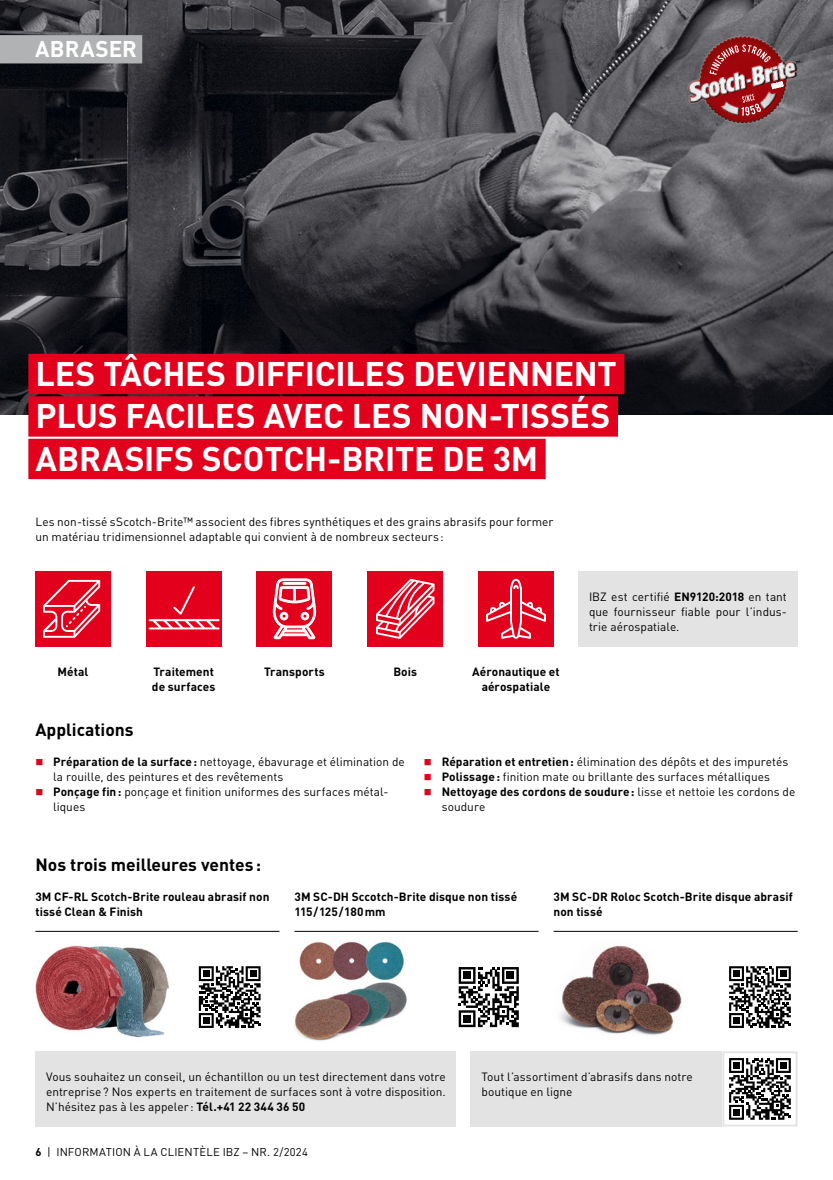
<style>
.page{position:relative;width:833px;height:1180px;background:#fff}
.page>*{position:absolute;margin:0;border:0;box-sizing:border-box;transform-origin:0 0}
.t1{font:700 33.75px/42.5px "DIN";letter-spacing:-.01em;color:#fff}
.t2{font:700 22.5px "DIN";letter-spacing:.01em;color:#fff}
.t3{font:700 17.5px "DIN";color:#000}
.t4{font:11.88px/15px "DIN";letter-spacing:.005em;color:#000}
.t5{font:700 11.88px/15px "DIN";letter-spacing:.005em;color:#000}
.t6{font:11.25px "DIN";letter-spacing:.015em;color:#000}
.s1{font-weight:700}
</style>
<div class="page">
<div style="left:470px;top:1051px;width:327px;height:75px;background:#e3e3e3"></div>
<img style="left:0;top:0;width:833px;height:415px">
<div style="left:0;top:35px;width:142px;height:28px;background:#b1b2b3"></div>
<div style="left:35px;top:1052px;width:421px;height:75px;background:#e3e3e3"></div>
<div style="left:578px;top:571px;width:219px;height:75px;background:#e3e3e3"></div>
<div style="left:722px;top:1051px;width:75px;height:75px;background:#fff"></div>
<svg style="left:729px;top:1058px;width:62px;height:62px"></svg>
<div style="left:722px;top:1051px;width:75px;height:75px;border:2px solid #e3e3e3"></div>
<svg style="left:199px;top:966px;width:61px;height:62px"></svg>
<div style="left:203px;top:1017px;width:6px;height:7px;background:#000"></div>
<svg style="left:459px;top:967px;width:60px;height:60px"></svg>
<div style="left:463px;top:1015px;width:8px;height:7px;background:#000"></div>
<svg style="left:729px;top:966px;width:62px;height:62px"></svg>
<div style="left:733px;top:1017px;width:6px;height:7px;background:#000"></div>
<div style="left:478px;top:571px;width:75px;height:75px;background:#e3001d"></div>
<svg style="left:486px;top:579px;width:60px;height:60px"></svg>
<div style="left:35px;top:571px;width:75px;height:75px;background:#e3001d"></div>
<svg style="left:43px;top:580px;width:57px;height:58px"></svg>
<div style="left:368px;top:571px;width:75px;height:75px;background:#e3001d"></div>
<svg style="left:376px;top:579px;width:58px;height:60px"></svg>
<img style="left:35px;top:930px;width:136px;height:108px">
<img style="left:294px;top:941px;width:113px;height:100px">
<img style="left:553px;top:930px;width:130px;height:106px">
<hr style="left:35px;top:931px;width:244px;height:1px;background:#000">
<hr style="left:294px;top:931px;width:244px;height:1px;background:#000">
<hr style="left:553px;top:931px;width:244px;height:1px;background:#000">
<div style="left:28px;top:354px;width:596px;height:40px;background:#e3001d"></div>
<div style="left:28px;top:396px;width:590px;height:41px;background:#e3001d"></div>
<div style="left:28px;top:439px;width:517px;height:40px;background:#e3001d"></div>
<img style="left:674px;top:23px;width:138px;height:114px">
<img style="left:683px;top:54px;width:119px;height:53px">
<img style="left:684px;top:55px;width:117px;height:51px">
<svg style="left:709px;top:45px;width:61px;height:30px;background:#aa363a"></svg>
<img style="left:695px;top:79px;width:108px;height:48px">
<img style="left:696px;top:80px;width:105px;height:46px">
<svg style="left:741px;top:94px;width:20px;height:22px"></svg>
<svg style="left:771px;top:82px;width:12px;height:7px"></svg>
<svg style="left:795px;top:60px;width:5px;height:3px"></svg>
<div style="left:257px;top:571px;width:75px;height:75px;background:#e3001d"></div>
<svg style="left:273px;top:579px;width:43px;height:60px"></svg>
<div style="left:146px;top:571px;width:75px;height:75px;background:#e3001d"></div>
<svg style="left:149px;top:586px;width:71px;height:43px"></svg>
<h2 class="t2" style="left:35px;top:34px;width:103px">ABRASER</h2>
<h1 class="t1" style="left:35px;top:351px;width:583px">LES TÂCHES DIFFICILES DEVIENNENT<br>PLUS FACILES AVEC LES NON-TISSÉS<br>ABRASIFS SCOTCH-BRITE DE 3M</h1>
<p class="t4" style="left:35px;top:514px;width:519px">Les non-tissé sScotch-Brite™ associent des fibres synthétiques et des grains abrasifs pour former un matériau tridimensionnel adaptable qui convient à de nombreux secteurs:</p>
<p class="t5" style="left:57px;top:664px;width:32px">Métal</p>
<p class="t5" style="left:472px;top:664px;width:89px;text-align:center">Aéronautique et aérospatiale</p>
<p class="t5" style="left:153px;top:664px;width:62px">Traitement</p>
<p class="t5" style="left:264px;top:664px;width:62px">Transports</p>
<p class="t5" style="left:152px;top:679px;width:65px">de surfaces</p>
<p class="t5" style="left:393px;top:664px;width:25px">Bois</p>
<h3 class="t3" style="left:35px;top:719px;width:100px">Applications</h3>
<p class="t4" style="left:589px;top:589px;width:199px;text-align:justify">IBZ est certifié <span class="s1">EN9120:2018</span> en tant que fournisseur fiable pour l’indus&shy;trie aérospatiale.</p>
<p class="t4" style="left:53px;top:754px;width:353px"><span class="s1">Préparation de la surface:</span> nettoyage, ébavurage et élimination de la rouille, des peintures et des revêtements<br><span class="s1">Ponçage fin:</span> ponçage et finition uniformes des surfaces métal&shy;liques</p>
<p class="t4" style="left:442px;top:754px;width:355px"><span class="s1">Réparation et entretien:</span> élimination des dépôts et des impuretés <span class="s1">Polissage:</span> finition mate ou brillante des surfaces métalliques <span class="s1">Nettoyage des cordons de soudure:</span> lisse et nettoie les cordons de soudure</p>
<h3 class="t3" style="left:35px;top:854px;width:227px">Nos trois meilleures ventes:</h3>
<p class="t5" style="left:35px;top:889px;width:235px">3M CF-RL Scotch-Brite rouleau abrasif non tissé Clean &amp; Finish</p>
<p class="t5" style="left:294px;top:889px;width:224px">3M SC-DH Sccotch-Brite disque non tissé<br>115 / 125 / 180mm</p>
<p class="t5" style="left:553px;top:889px;width:241px">3M SC-DR Roloc Scotch-Brite disque abrasif non tissé</p>
<p class="t4" style="left:46px;top:1069px;width:401px;text-align:justify">Vous souhaitez un conseil, un échantillon ou un test directement dans votre entreprise? Nos experts en traitement de surfaces sont à votre disposition.<br>N’hésitez pas à les appeler: <span class="s1">Tél.+41 22 344 36 50</span></p>
<p class="t6" style="left:35px;top:1145px;width:274px"><span class="s1">6</span> | INFORMATION À LA CLIENTÈLE IBZ – NR. 2/2024</p>
<p class="t4" style="left:481px;top:1069px;width:213px">Tout l’assortiment d’abrasifs dans notre boutique en ligne</p>
</div>
